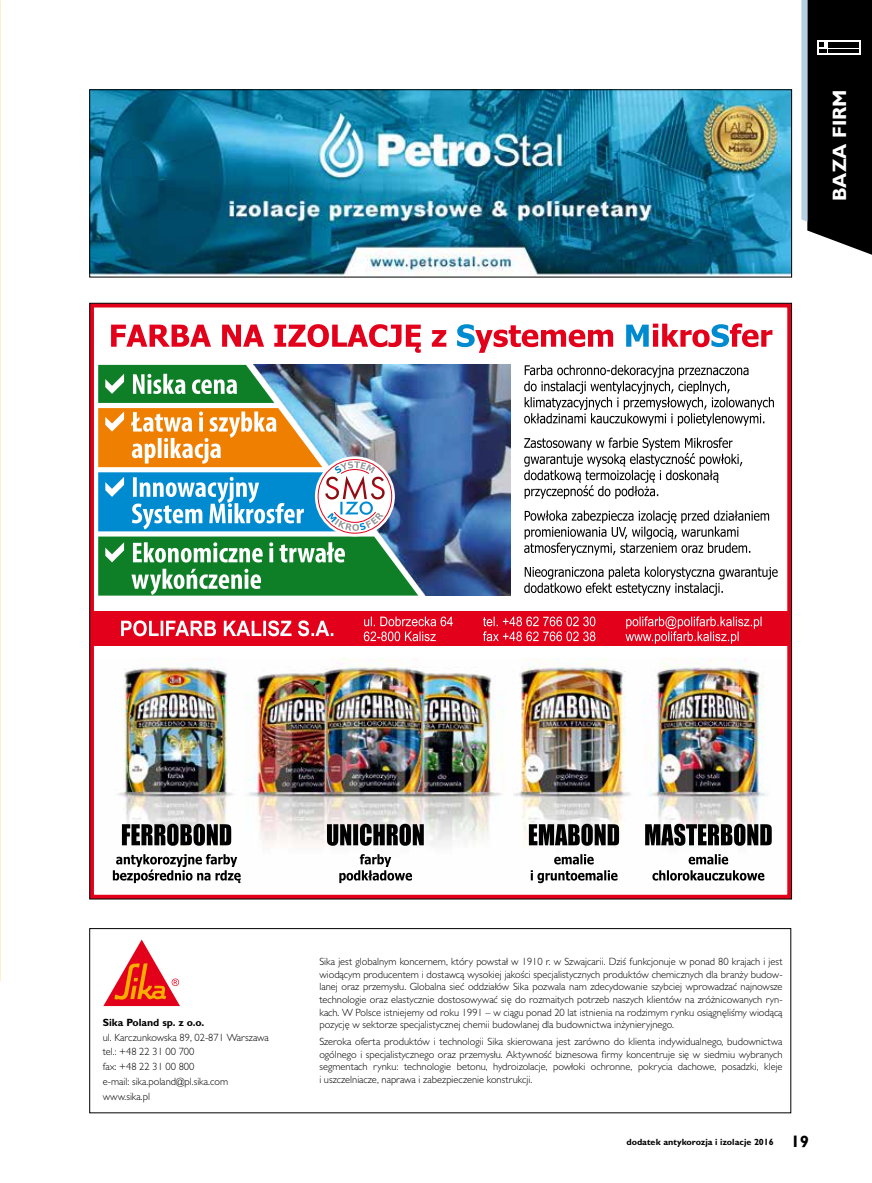
<style>
.page{position:relative;width:872px;height:1183px;background:#fff}
.page>*{position:absolute;margin:0;border:0;box-sizing:border-box;transform-origin:0 0}
.t1{font:700 19.5px "Gill Sans MT Pro";color:#fff}
.t2{font:300 10.5px/12.6px "Gill Sans MT Pro";color:#000;text-align:justify}
.t3{font:700 10.5px "Gill Sans MT Pro";color:#000}
.t4{font:700 9px "Gill Sans MT Pro";color:#000}
.s1{font-size:16.5px}
</style>
<div class="page">
<svg style="left:801px;top:0;width:71px;height:255px;background:#212324"></svg>
<img style="left:91px;top:91px;width:699px;height:184px">
<div style="left:89px;top:89px;width:703px;height:188px;border:1px solid #000"></div>
<div style="left:89px;top:927px;width:702px;height:185px;border:1px solid #000"></div>
<svg style="left:104px;top:939px;width:76px;height:66px"></svg>
<img style="left:418px;top:365px;width:93px;height:230px">
<img style="left:112px;top:658px;width:660px;height:226px">
<div style="left:90px;top:303px;width:701px;height:595px;border:4px solid #e2001a"></div>
<div style="left:90px;top:611px;width:701px;height:34px;background:#e2001a"></div>
<svg style="left:483px;top:616px;width:112px;height:25px"></svg>
<svg style="left:364px;top:616px;width:89px;height:25px"></svg>
<svg style="left:625px;top:616px;width:136px;height:27px"></svg>
<svg style="left:121px;top:620px;width:212px;height:16px"></svg>
<svg style="left:111px;top:323px;width:661px;height:30px"></svg>
<svg style="left:524px;top:365px;width:250px;height:61px"></svg>
<svg style="left:524px;top:437px;width:218px;height:61px"></svg>
<svg style="left:524px;top:510px;width:245px;height:45px"></svg>
<svg style="left:524px;top:566px;width:253px;height:29px"></svg>
<svg style="left:113px;top:823px;width:128px;height:59px"></svg>
<svg style="left:327px;top:823px;width:97px;height:22px;background:#464545"></svg>
<svg style="left:339px;top:853px;width:73px;height:29px"></svg>
<svg style="left:529px;top:823px;width:90px;height:22px;background:#444343"></svg>
<svg style="left:531px;top:853px;width:86px;height:29px"></svg>
<svg style="left:645px;top:823px;width:126px;height:22px;background:#4a4a4a"></svg>
<svg style="left:652px;top:853px;width:112px;height:27px"></svg>
<img style="left:98px;top:365px;width:320px;height:230px">
<img style="left:0;top:932px;width:1px;height:31px">
<img style="left:0;top:0;width:1px;height:137px">
<img style="left:0;top:136px;width:1px;height:250px">
<svg style="left:0;top:963px;width:1px;height:13px"></svg>
<img style="left:0;top:714px;width:1px;height:218px">
<img style="left:0;top:386px;width:1px;height:529px">
<h1 class="t1" style="left:827px;top:201px;width:113px;rotate:-90deg">BAZA FIRM</h1>
<p class="t3" style="left:103px;top:1015px;width:103px">Sika Poland sp. z o.o.</p>
<p class="t2" style="left:103px;top:1029px;width:167px;line-height:14.7px;text-align:left">ul. Karczunkowska 89, 02-871 Warszawa tel.: +48 22 31 00 700<br>fax: +48 22 31 00 800<br>e-mail: sika.poland@pl.sika.com www.sika.pl</p>
<p class="t2" style="left:319px;top:954px;width:465px">Sika jest globalnym koncernem, który powstał w 1910 r. w Szwajcarii. Dziś funkcjonuje w ponad 80 krajach i jest wiodącym producentem i dostawcą wysokiej jakości specjalistycznych produktów chemicznych dla branży budow&shy;lanej oraz przemysłu. Globalna sieć oddziałów Sika pozwala nam zdecydowanie szybciej wprowadzać najnowsze technologie oraz elastycznie dostosowywać się do rozmaitych potrzeb naszych klientów na zróżnicowanych ryn&shy;kach. W Polsce istniejemy od roku 1991 – w ciągu ponad 20 lat istnienia na rodzimym rynku osiągnęliśmy wiodącą pozycję w sektorze specjalistycznej chemii budowlanej dla budownictwa inżynieryjnego.</p>
<p class="t2" style="left:319px;top:1034px;width:465px">Szeroka oferta produktów i technologii Sika skierowana jest zarówno do klienta indywidualnego, budownictwa ogólnego i specjalistycznego oraz przemysłu. Aktywność biznesowa firmy koncentruje się w siedmiu wybranych segmentach rynku: technologie betonu, hydroizolacje, powłoki ochronne, pokrycia dachowe, posadzki, kleje i uszczelniacze, naprawa i zabezpieczenie konstrukcji.</p>
<p class="t4" style="left:626px;top:1136px;width:184px">dodatek antykorozja i izolacje 2016 <span class="s1">19</span></p>
</div>
